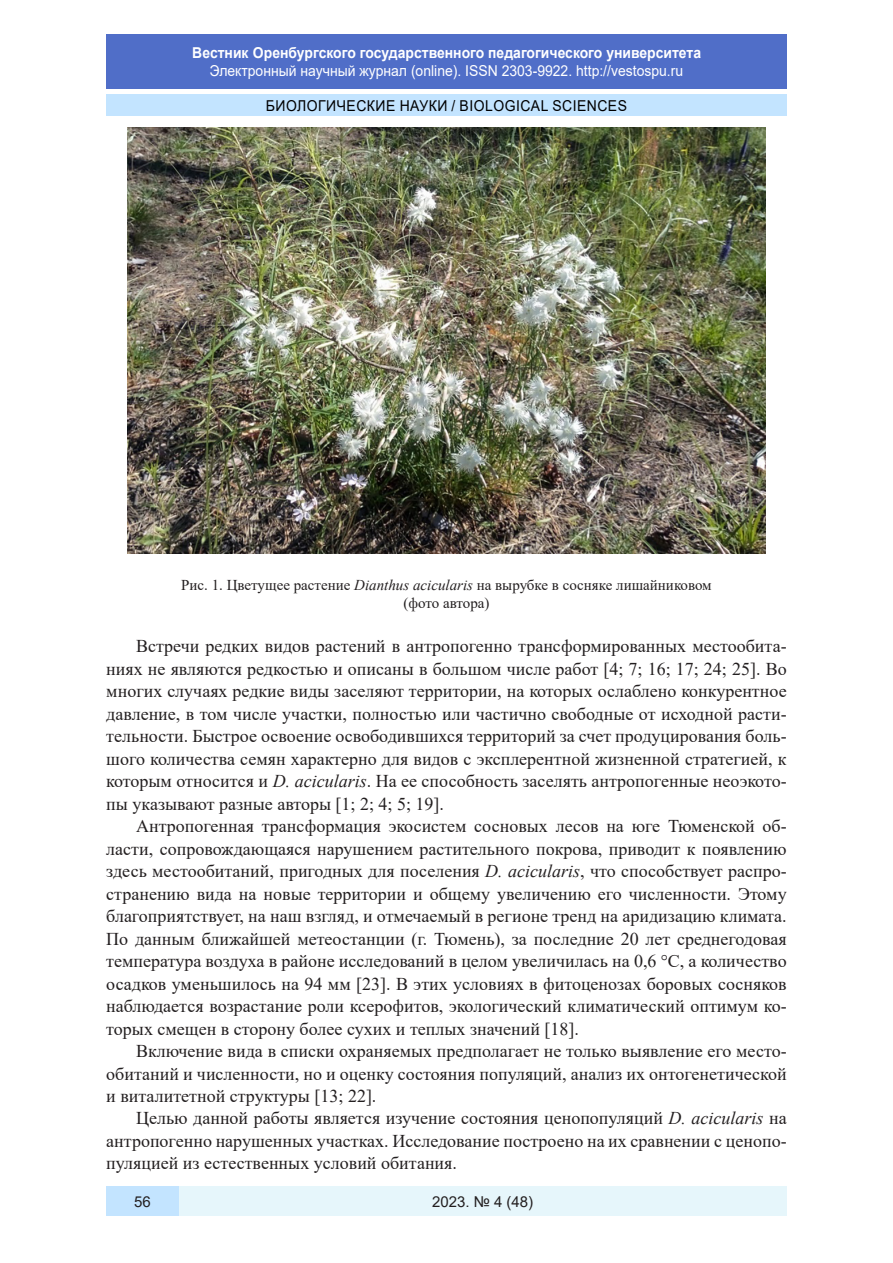
<style>
.page{position:relative;width:893px;height:1263px;background:#fff}
.page>*{position:absolute;margin:0;border:0;box-sizing:border-box;transform-origin:0 0}
.Стиль2{font:18px/22.5px "Times New Roman";color:#231f20;text-align:justify}
.таблица{font:15px "Times New Roman";color:#231f20}
.t1{font:15px "Arial";color:#fff;scale:.93 1}
.t2{font:700 15px "Arial";color:#fff;scale:.93 1}
.t3{font:15px "Arial";letter-spacing:.035em;color:#000;scale:.93 1}
.t4{font:15px "Arial";color:#231f20}
.s1{font-style:italic}
</style>
<div class="page">
<div style="left:106px;top:34px;width:681px;height:55px;background:#506ec8"></div>
<div style="left:106px;top:95px;width:681px;height:21px;background:#c3e4ff"></div>
<div style="left:179px;top:1186px;width:608px;height:30px;background:#e6f6fb"></div>
<div style="left:106px;top:1186px;width:73px;height:30px;background:#c3e4ff"></div>
<img style="left:127px;top:128px;width:638px;height:425px">
<p class="t2" style="left:192px;top:42px;width:549px">Вестник Оренбургского государственного педагогического университета</p>
<p class="t1" style="left:210px;top:60px;width:511px">Электронный научный журнал (online). ISSN 2303-9922. http://vestospu.ru</p>
<p class="t3" style="left:266px;top:95px;width:390px">БИОЛОГИЧЕСКИЕ НАУКИ / BIOLOGICAL SCIENCES</p>
<p class="таблица" style="left:181px;top:574px;width:532px">Рис. 1. Цветущее растение <span class="s1">Dianthus acicularis</span> на вырубке в сосняке лишайниковом</p>
<p class="таблица" style="left:403px;top:592px;width:88px">(фото автора)</p>
<p class="Стиль2" style="left:106px;top:634px;width:682px;text-indent:30px">Встречи редких видов растений в антропогенно трансформированных местообита&shy;ниях не являются редкостью и описаны в большом числе работ [4; 7; 16; 17; 24; 25]. Во многих случаях редкие виды заселяют территории, на которых ослаблено конкурентное давление, в том числе участки, полностью или частично свободные от исходной расти&shy;тельности. Быстрое освоение освободившихся территорий за счет продуцирования боль&shy;шого количества семян характерно для видов с эксплерентной жизненной стратегией, к которым относится и <span class="s1">D. acicularis</span>. На ее способность заселять антропогенные неоэкото&shy;пы указывают разные авторы [1; 2; 4; 5; 19].</p>
<p class="Стиль2" style="left:106px;top:814px;width:682px;text-indent:30px">Антропогенная трансформация экосистем сосновых лесов на юге Тюменской об&shy;ласти, сопровождающаяся нарушением растительного покрова, приводит к появлению здесь местообитаний, пригодных для поселения <span class="s1">D. acicularis</span>, что способствует распро&shy;странению вида на новые территории и общему увеличению его численности. Этому благоприятствует, на наш взгляд, и отмечаемый в регионе тренд на аридизацию климата.<br>По данным ближайшей метеостанции (г. Тюмень), за последние 20 лет среднегодовая температура воздуха в районе исследований в целом увеличилась на 0,6 °C, а количество осадков уменьшилось на 94 мм [23]. В этих условиях в фитоценозах боровых сосняков наблюдается возрастание роли ксерофитов, экологический климатический оптимум ко&shy;торых смещен в сторону более сухих и теплых значений [18].</p>
<p class="Стиль2" style="left:106px;top:1039px;width:682px;text-indent:30px">Включение вида в списки охраняемых предполагает не только выявление его место&shy;обитаний и численности, но и оценку состояния популяций, анализ их онтогенетической и виталитетной структуры [13; 22].</p>
<p class="Стиль2" style="left:106px;top:1106px;width:682px;text-indent:30px">Целью данной работы является изучение состояния ценопопуляций <span class="s1">D. acicularis</span> на антропогенно нарушенных участках. Исследование построено на их сравнении с ценопо&shy;пуляцией из естественных условий обитания.</p>
<p class="t4" style="left:134px;top:1191px;width:18px">56</p>
<p class="t4" style="left:432px;top:1192px;width:103px">2023. № 4 (48)</p>
</div>
